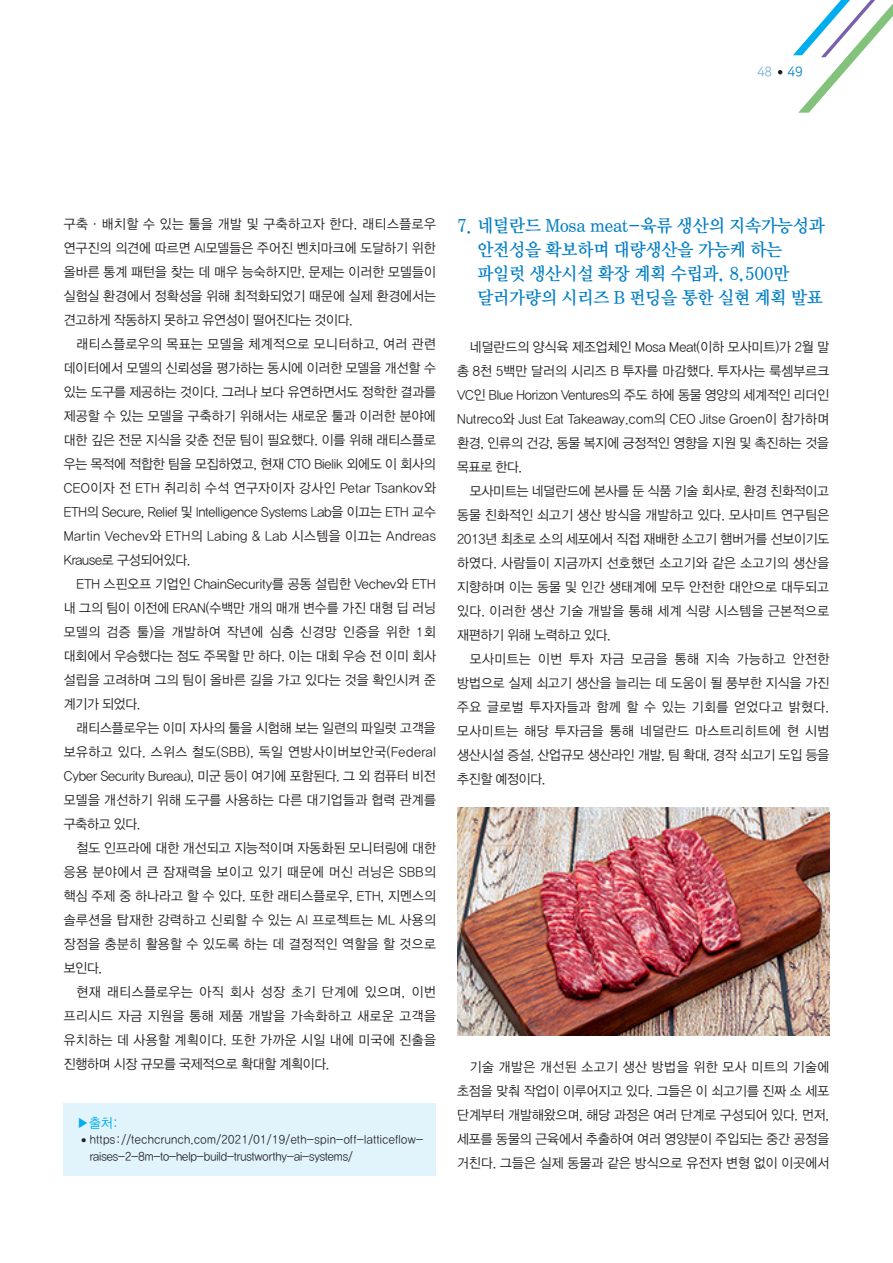
<style>
.page{position:relative;width:893px;height:1263px;background:#fff}
.page>*{position:absolute;margin:0;border:0;box-sizing:border-box;transform-origin:0 0}
.t1{font:18px/24px "YDIY Mj O340";letter-spacing:-.01em;color:#007ec5;scale:.95 1}
.t2{font:13.5px/24px "YDIYGO320";letter-spacing:.01em;color:#231f20;text-align:justify;scale:.95 1}
.t3{font:13.5px "Nanum Square OTFR";color:#79aede;scale:.95 1}
.t4{font:13.5px "YDIYGO320";color:#00aeef;scale:.95 1}
.t5{font:12px/16.5px "YDIYGO320";letter-spacing:.04em;color:#231f20;scale:.93 1}
.s1{color:#007ec5}
.s2{font-size:6px}
</style>
<div class="page">
<svg style="left:793px;top:0;width:100px;height:113px"></svg>
<svg style="left:778px;top:70px;width:4px;height:4px"></svg>
<div style="left:64px;top:1103px;width:372px;height:72px;background:#e1f4fc"></div>
<img style="left:457px;top:807px;width:372px;height:229px">
<p class="t3" style="left:757px;top:65px;width:50px">48 <span class="s1">49</span></p>
<p class="t2" style="left:64px;top:212px;width:393px">구축·배치할 수 있는 툴을 개발 및 구축하고자 한다. 래티스플로우 연구진의 의견에 따르면 AI모델들은 주어진 벤치마크에 도달하기 위한 올바른 통계 패턴을 찾는 데 매우 능숙하지만, 문제는 이러한 모델들이 실험실 환경에서 정확성을 위해 최적화되었기 때문에 실제 환경에서는 견고하게 작동하지 못하고 유연성이 떨어진다는 것이다.</p>
<p class="t2" style="left:64px;top:332px;width:393px;text-indent:13px">래티스플로우의 목표는 모델을 체계적으로 모니터하고, 여러 관련 데이터에서 모델의 신뢰성을 평가하는 동시에 이러한 모델을 개선할 수 있는 도구를 제공하는 것이다. 그러나 보다 유연하면서도 정학한 결과를 제공할 수 있는 모델을 구축하기 위해서는 새로운 툴과 이러한 분야에 대한 깊은 전문 지식을 갖춘 전문 팀이 필요했다. 이를 위해 래티스플로 우는 목적에 적합한 팀을 모집하였고, 현재 CTO Bielik 외에도 이 회사의 CEO이자 전 ETH 취리히 수석 연구자이자 강사인 Petar Tsankov와 ETH의 Secure, Relief 및 Intelligence Systems Lab을 이끄는 ETH 교수 Martin Vechev와 ETH의 Labing &amp; Lab 시스템을 이끄는 Andreas Krause로 구성되어있다.</p>
<p class="t2" style="left:64px;top:572px;width:393px;text-indent:13px">ETH 스핀오프 기업인 ChainSecurity를 공동 설립한 Vechev와 ETH 내 그의 팀이 이전에 ERAN(수백만 개의 매개 변수를 가진 대형 딥 러닝 모델의 검증 툴)을 개발하여 작년에 심층 신경망 인증을 위한 1회 대회에서 우승했다는 점도 주목할 만 하다. 이는 대회 우승 전 이미 회사 설립을 고려하며 그의 팀이 올바른 길을 가고 있다는 것을 확인시켜 준 계기가 되었다.</p>
<p class="t2" style="left:64px;top:716px;width:393px;text-indent:13px">래티스플로우는 이미 자사의 툴을 시험해 보는 일련의 파일럿 고객을 보유하고 있다. 스위스 철도(SBB), 독일 연방사이버보안국(Federal Cyber Security Bureau), 미군 등이 여기에 포함된다. 그 외 컴퓨터 비전 모델을 개선하기 위해 도구를 사용하는 다른 대기업들과 협력 관계를 구축하고 있다.</p>
<p class="t2" style="left:64px;top:836px;width:393px;text-indent:13px">철도 인프라에 대한 개선되고 지능적이며 자동화된 모니터링에 대한 응용 분야에서 큰 잠재력을 보이고 있기 때문에 머신 러닝은 SBB의 핵심 주제 중 하나라고 할 수 있다. 또한 래티스플로우, ETH, 지멘스의 솔루션을 탑재한 강력하고 신뢰할 수 있는 AI 프로젝트는 ML 사용의 장점을 충분히 활용할 수 있도록 하는 데 결정적인 역할을 할 것으로 보인다.</p>
<p class="t2" style="left:64px;top:980px;width:393px;text-indent:13px">현재 래티스플로우는 아직 회사 성장 초기 단계에 있으며, 이번 프리시드 자금 지원을 통해 제품 개발을 가속화하고 새로운 고객을 유치하는 데 사용할 계획이다. 또한 가까운 시일 내에 미국에 진출을 진행하며 시장 규모를 국제적으로 확대할 계획이다.</p>
<p class="t4" style="left:77px;top:1115px;width:46px">▶출처:</p>
<p class="t5" style="left:90px;top:1132px;width:360px;text-indent:-9px"><span class="s2">●</span> https://techcrunch.com/2021/01/19/eth-spin-off-latticeflow&shy;raises-2-8m-to-help-build-trustworthy-ai-systems/</p>
<h1 class="t1" style="left:477px;top:214px;width:367px;text-indent:-20px">7. 네덜란드 Mosa meat-육류 생산의 지속가능성과 안전성을 확보하며 대량생산을 가능케 하는 파일럿 생산시설 확장 계획 수립과, 8,500만 달러가량의 시리즈 B 펀딩을 통한 실현 계획 발표</h1>
<p class="t2" style="left:457px;top:335px;width:393px;text-indent:13px">네덜란드의 양식육 제조업체인 Mosa Meat(이하 모사미트)가 2월 말 총 8천 5백만 달러의 시리즈 B 투자를 마감했다. 투자사는 룩셈부르크 VC인 Blue Horizon Ventures의 주도 하에 동물 영양의 세계적인 리더인 Nutreco와 Just Eat Takeaway.com의 CEO Jitse Groen이 참가하며 환경, 인류의 건강, 동물 복지에 긍정적인 영향을 지원 및 촉진하는 것을 목표로 한다.</p>
<p class="t2" style="left:457px;top:479px;width:393px;text-indent:13px">모사미트는 네덜란드에 본사를 둔 식품 기술 회사로, 환경 친화적이고 동물 친화적인 쇠고기 생산 방식을 개발하고 있다. 모사미트 연구팀은 2013년 최초로 소의 세포에서 직접 재배한 소고기 햄버거를 선보이기도 하였다. 사람들이 지금까지 선호했던 소고기와 같은 소고기의 생산을 지향하며 이는 동물 및 인간 생태계에 모두 안전한 대안으로 대두되고 있다. 이러한 생산 기술 개발을 통해 세계 식량 시스템을 근본적으로 재편하기 위해 노력하고 있다.</p>
<p class="t2" style="left:457px;top:647px;width:393px;text-indent:13px">모사미트는 이번 투자 자금 모금을 통해 지속 가능하고 안전한 방법으로 실제 쇠고기 생산을 늘리는 데 도움이 될 풍부한 지식을 가진 주요 글로벌 투자자들과 함께 할 수 있는 기회를 얻었다고 밝혔다. 모사미트는 해당 투자금을 통해 네덜란드 마스트리히트에 현 시범 생산시설 증설, 산업규모 생산라인 개발, 팀 확대, 경작 쇠고기 도입 등을 추진할 예정이다.</p>
<p class="t2" style="left:457px;top:1055px;width:393px;text-indent:13px">기술 개발은 개선된 소고기 생산 방법을 위한 모사 미트의 기술에 초점을 맞춰 작업이 이루어지고 있다. 그들은 이 쇠고기를 진짜 소 세포 단계부터 개발해왔으며, 해당 과정은 여러 단계로 구성되어 있다. 먼저, 세포를 동물의 근육에서 추출하여 여러 영양분이 주입되는 중간 공정을 거친다. 그들은 실제 동물과 같은 방식으로 유전자 변형 없이 이곳에서</p>
</div>
